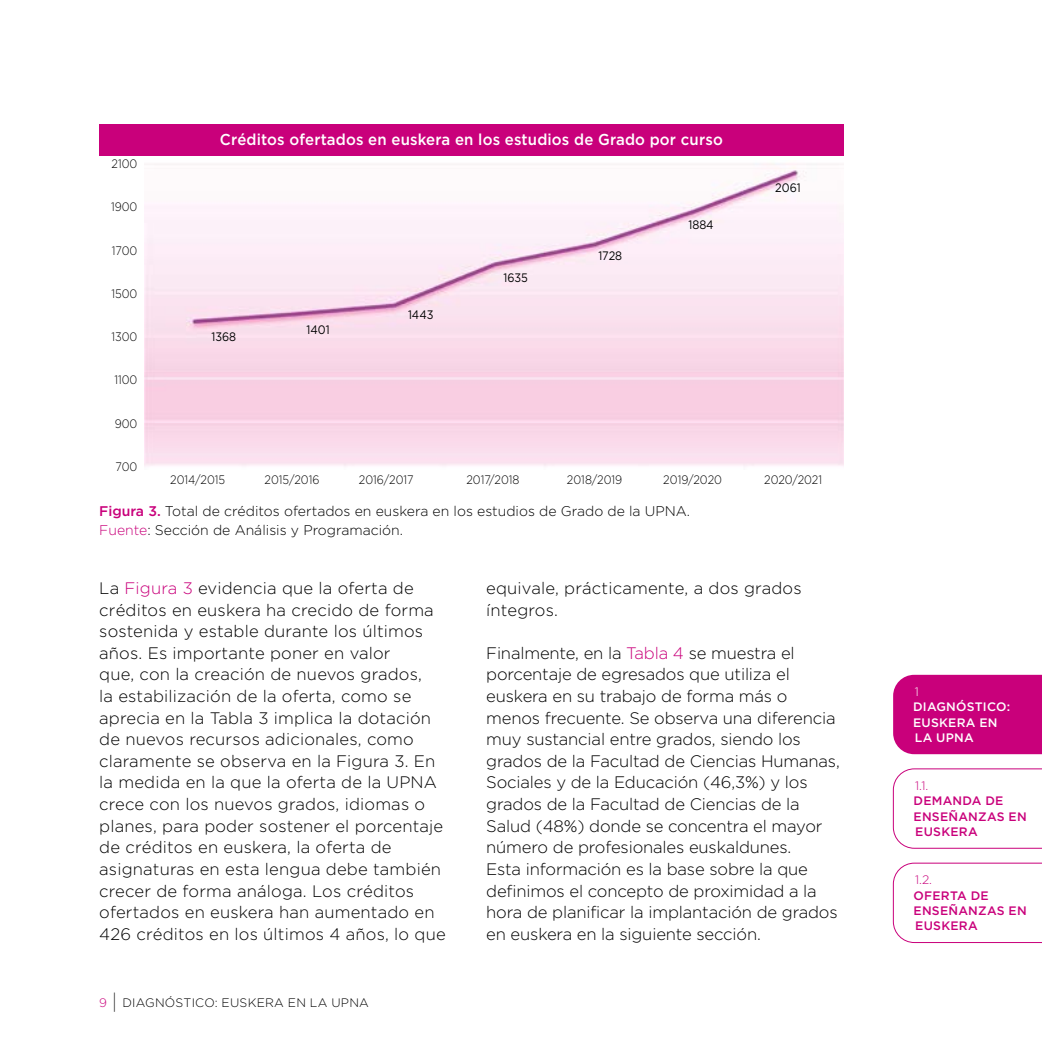
<style>
.page{position:relative;width:1042px;height:1042px;background:#fff}
.page>*{position:absolute;margin:0;border:0;box-sizing:border-box;transform-origin:0 0}
.t1{font:300 16.62px/21.5px "Gotham Pro";letter-spacing:-.005em;color:#000}
.t2{font:500 15.75px "Gotham Pro";letter-spacing:.01em;color:#fff;scale:.95 1}
.t3{font:300 14px/18.2px "Gotham Pro";color:#000}
.t4{font:300 12.25px "Gotham Pro";color:#000;scale:.9 1}
.t5{font:500 12.25px/15.4px "Gotham Pro";letter-spacing:.02em;color:#c9007b}
.t6{font:300 12.25px "Gotham Pro";letter-spacing:.02em;color:#000}
.t7{font:12.25px "Gotham Pro";color:#000;scale:.9 1}
.t8{font:500 12.25px/15.4px "Gotham Pro";letter-spacing:.02em;color:#fff}
.t9{font:300 12.25px "Gotham Pro";color:#c9007b}
.t10{font:300 12.25px "Gotham Pro";color:#fff}
.s1{font-weight:500;color:#c9007b}
.s2{color:#c9007b}
.s3{font-family:"Myriad Variable Concept";font-weight:400;font-size:19.25px}
</style>
<div class="page">
<img style="left:145px;top:163px;width:698px;height:304px">
<div style="left:99px;top:124px;width:744px;height:31px;background:#c9007b"></div>
<div style="left:893px;top:675px;width:149px;height:79px;background:#c9007b"></div>
<svg style="left:893px;top:768px;width:149px;height:80px"></svg>
<svg style="left:893px;top:863px;width:149px;height:80px"></svg>
<p class="t4" style="left:112px;top:157px;width:30px">2100</p>
<p class="t4" style="left:111px;top:200px;width:31px">1900</p>
<p class="t4" style="left:112px;top:244px;width:30px">1700</p>
<p class="t4" style="left:111px;top:287px;width:30px">1500</p>
<p class="t4" style="left:111px;top:330px;width:30px">1300</p>
<p class="t4" style="left:114px;top:373px;width:27px">1100</p>
<p class="t4" style="left:115px;top:417px;width:27px">900</p>
<p class="t4" style="left:116px;top:460px;width:26px">700</p>
<p class="t2" style="left:220px;top:131px;width:531px">Créditos ofertados en euskera en los estudios de Grado por curso</p>
<p class="t7" style="left:211px;top:330px;width:29px">1368</p>
<p class="t7" style="left:306px;top:323px;width:27px">1401</p>
<p class="t7" style="left:408px;top:308px;width:30px">1443</p>
<p class="t7" style="left:503px;top:271px;width:29px">1635</p>
<p class="t7" style="left:598px;top:249px;width:28px">1728</p>
<p class="t7" style="left:688px;top:218px;width:30px">1884</p>
<p class="t7" style="left:775px;top:180px;width:30px">2061</p>
<p class="t4" style="left:170px;top:472px;width:63px">2014/2015</p>
<p class="t4" style="left:264px;top:472px;width:62px">2015/2016</p>
<p class="t4" style="left:359px;top:472px;width:62px">2016/2017</p>
<p class="t4" style="left:466px;top:472px;width:61px">2017/2018</p>
<p class="t4" style="left:567px;top:472px;width:63px">2018/2019</p>
<p class="t4" style="left:663px;top:472px;width:67px">2019/2020</p>
<p class="t4" style="left:764px;top:472px;width:66px">2020/2021</p>
<p class="t3" style="left:99px;top:502px;width:592px"><span class="s1">Figura 3.</span> Total de créditos ofertados en euskera en los estudios de Grado de la UPNA.<br><span class="s2">Fuente</span>: Sección de Análisis y Programación.</p>
<p class="t1" style="left:99px;top:577px;width:348px">La <span class="s2">Figura 3</span> evidencia que la oferta de créditos en euskera ha crecido de forma sostenida y estable durante los últimos años. Es importante poner en valor<br>que, con la creación de nuevos grados,<br>la estabilización de la oferta, como se aprecia en la Tabla 3 implica la dotación de nuevos recursos adicionales, como claramente se observa en la Figura 3. En la medida en la que la oferta de la UPNA crece con los nuevos grados, idiomas o planes, para poder sostener el porcentaje de créditos en euskera, la oferta de asignaturas en esta lengua debe también crecer de forma análoga. Los créditos ofertados en euskera han aumentado en 426 créditos en los últimos 4 años, lo que</p>
<p class="t1" style="left:486px;top:577px;width:317px">equivale, prácticamente, a dos grados íntegros.</p>
<p class="t1" style="left:486px;top:642px;width:355px">Finalmente, en la <span class="s2">Tabla 4</span> se muestra el porcentaje de egresados que utiliza el euskera en su trabajo de forma más o menos frecuente. Se observa una diferencia muy sustancial entre grados, siendo los grados de la Facultad de Ciencias Humanas, Sociales y de la Educación (46,3%) y los grados de la Facultad de Ciencias de la Salud (48%) donde se concentra el mayor número de profesionales euskaldunes.<br>Esta información es la base sobre la que definimos el concepto de proximidad a la hora de planificar la implantación de grados en euskera en la siguiente sección.</p>
<p class="t6" style="left:99px;top:996px;width:271px"><span class="s2">9</span> <span class="s3">|</span> DIAGNÓSTICO: EUSKERA EN LA UPNA</p>
<p class="t10" style="left:915px;top:685px;width:6px">1</p>
<p class="t8" style="left:913px;top:699px;width:98px">DIAGNÓSTICO:<br>EUSKERA EN<br>LA UPNA</p>
<p class="t9" style="left:915px;top:779px;width:15px">1.1.</p>
<p class="t5" style="left:913px;top:793px;width:115px">DEMANDA DE<br>ENSEÑANZAS EN<br>EUSKERA</p>
<p class="t9" style="left:915px;top:873px;width:18px">1.2.</p>
<p class="t5" style="left:913px;top:887px;width:115px">OFERTA DE<br>ENSEÑANZAS EN<br>EUSKERA</p>
</div>
